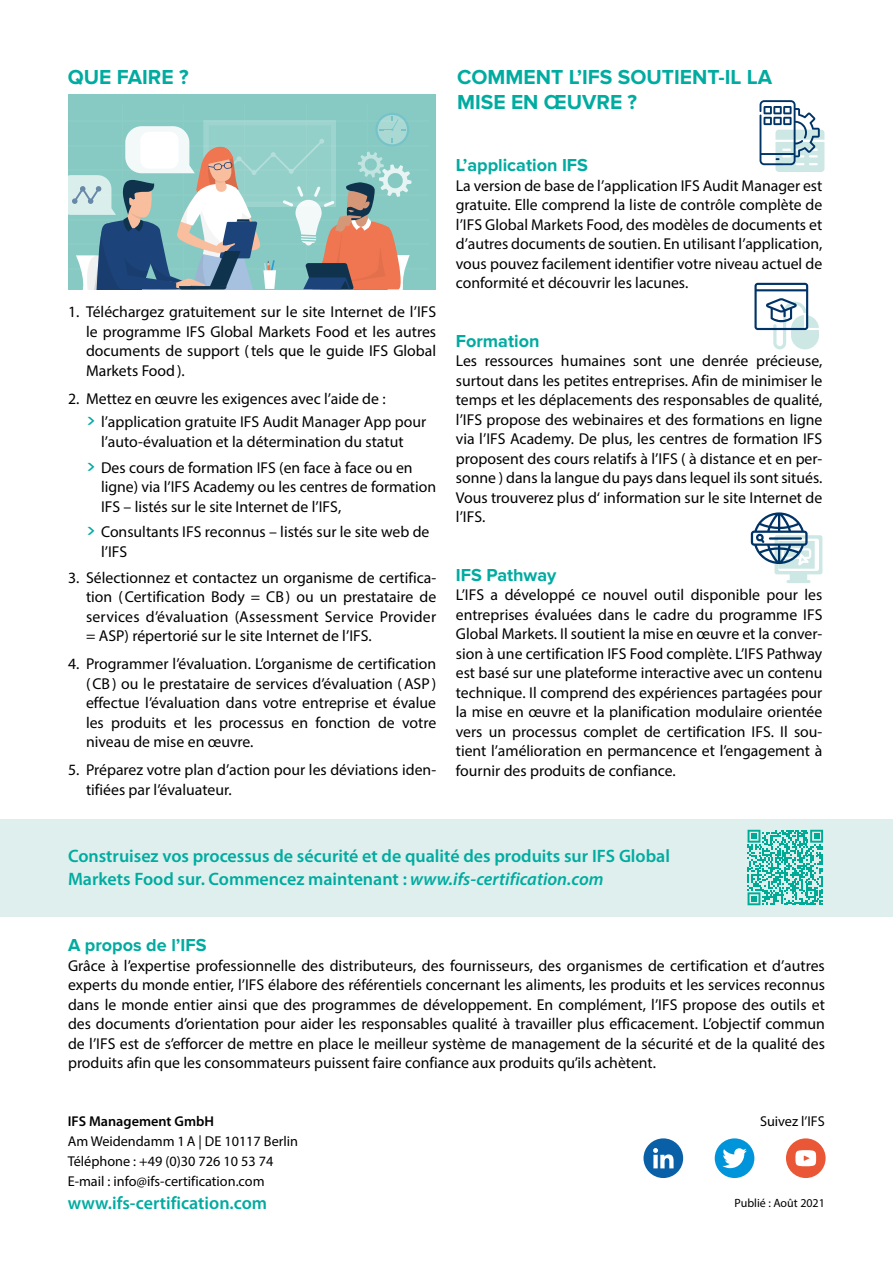
<style>
.page{position:relative;width:893px;height:1263px;background:#fff}
.page>*{position:absolute;margin:0;border:0;box-sizing:border-box;transform-origin:0 0}
.t1{font:700 21px/25.5px "Proxima Nova";color:#00aba0}
.t2{font:600 18px/22.5px "Myriad Pro";color:#00aba0}
.t3{font:700 18px "Proxima Nova";color:#00aba0}
.t4{font:15.75px/19.5px "Myriad Pro";color:#000;text-align:justify}
.t5{font:14.25px/20px "Myriad Pro";color:#000}
.t6{font:600 14.25px "Myriad Pro";color:#000}
.t7{font:12px "Myriad Pro";color:#000}
.s1{font-family:"Neo Sans";font-weight:500;color:#00aba0}
.s2{font-style:italic}
</style>
<div class="page">
<svg style="left:754px;top:283px;width:65px;height:66px"></svg>
<div style="left:0;top:819px;width:893px;height:97px;background:#deefed"></div>
<svg style="left:748px;top:830px;width:75px;height:75px"></svg>
<svg style="left:751px;top:512px;width:71px;height:71px"></svg>
<hr style="left:769px;top:537px;width:33px;height:3px;background:#003467">
<svg style="left:759px;top:100px;width:65px;height:72px"></svg>
<div style="left:68px;top:94px;width:368px;height:195px;background:#86cac3"></div>
<hr style="left:61px;top:121px;width:368px;height:1px;background:#fff">
<hr style="left:61px;top:145px;width:368px;height:1px;background:#fff">
<hr style="left:61px;top:170px;width:368px;height:1px;background:#fff">
<hr style="left:61px;top:194px;width:368px;height:1px;background:#fff">
<hr style="left:61px;top:219px;width:368px;height:1px;background:#fff">
<hr style="left:61px;top:244px;width:368px;height:1px;background:#fff">
<hr style="left:61px;top:268px;width:368px;height:1px;background:#fff">
<hr style="left:367px;top:105px;width:1px;height:184px;background:#fff">
<hr style="left:306px;top:105px;width:1px;height:184px;background:#fff">
<hr style="left:244px;top:105px;width:1px;height:184px;background:#fff">
<hr style="left:183px;top:105px;width:1px;height:184px;background:#fff">
<hr style="left:122px;top:105px;width:1px;height:184px;background:#fff">
<svg style="left:68px;top:113px;width:343px;height:176px"></svg>
<div style="left:140px;top:132px;width:39px;height:37px;background:#fff;border-radius:9px"></div>
<div style="left:643px;top:1138px;width:40px;height:40px;background:#0960a6;border-radius:50%"></div>
<svg style="left:653px;top:1148px;width:20px;height:20px"></svg>
<div style="left:715px;top:1138px;width:39px;height:40px;background:#0095db;border-radius:50%"></div>
<svg style="left:722px;top:1148px;width:25px;height:20px"></svg>
<div style="left:786px;top:1138px;width:40px;height:40px;background:#ea5736;border-radius:50%"></div>
<div style="left:795px;top:1150px;width:21px;height:16px;background:#fff;border-radius:50%"></div>
<svg style="left:804px;top:1155px;width:5px;height:6px"></svg>
<h1 class="t1" style="left:68px;top:64px;width:122px">QUE FAIRE ?</h1>
<p class="t4" style="left:86px;top:302px;width:352px;text-indent:-18px">1. Téléchargez gratuitement sur le site Internet de l’IFS le programme IFS Global Markets Food et les autres documents de support (tels que le guide IFS Global Markets Food).</p>
<p class="t4" style="left:86px;top:387px;width:342px;line-height:22.8px;text-indent:-18px">2. Mettez en œuvre les exigences avec l’aide de :<br><span class="s1">&gt;</span> l’application gratuite IFS Audit Manager App pour</p>
<p class="t4" style="left:86px;top:428px;width:328px;line-height:26px;text-align:center">l’auto-évaluation et la détermination du statut<br><span class="s1">&gt;</span> Des cours de formation IFS (en face à face ou en</p>
<p class="t4" style="left:101px;top:477px;width:337px">ligne) via l’IFS Academy ou les centres de formation<br>IFS – listés sur le site Internet de l’IFS,</p>
<p class="t4" style="left:101px;top:522px;width:330px;text-indent:-15px"><span class="s1">&gt;</span> Consultants IFS reconnus – listés sur le site web de l’IFS</p>
<p class="t4" style="left:86px;top:567px;width:352px;text-indent:-18px">3. Sélectionnez et contactez un organisme de certifica&shy;tion (Certification Body = CB) ou un prestataire de services d’évaluation (Assessment Service Provider = ASP) répertorié sur le site Internet de l’IFS.</p>
<p class="t4" style="left:86px;top:654px;width:352px;text-indent:-18px">4. Programmer l’évaluation. L’organisme de certification (CB) ou le prestataire de services d’évaluation (ASP) effectue l’évaluation dans votre entreprise et évalue les produits et les processus en fonction de votre niveau de mise en œuvre.</p>
<p class="t4" style="left:86px;top:760px;width:352px;text-indent:-18px">5. Préparez votre plan d’action pour les déviations iden&shy;tifiées par l’évaluateur.</p>
<h1 class="t1" style="left:457px;top:64px;width:317px">COMMENT L’IFS SOUTIENT-IL LA<br>MISE EN ŒUVRE ?</h1>
<p class="t3" style="left:456px;top:155px;width:134px">L’application IFS</p>
<p class="t4" style="left:456px;top:175px;width:368px">La version de base de l’application IFS Audit Manager est gratuite. Elle comprend la liste de contrôle complète de l’IFS Global Markets Food, des modèles de documents et d’autres documents de soutien. En utilisant l’application, vous pouvez facilement identifier votre niveau actuel de conformité et découvrir les lacunes.</p>
<p class="t3" style="left:456px;top:330px;width:85px">Formation</p>
<p class="t4" style="left:456px;top:351px;width:368px">Les ressources humaines sont une denrée précieuse, surtout dans les petites entreprises. Afin de minimiser le temps et les déplacements des responsables de qualité, l’IFS propose des webinaires et des formations en ligne via l’IFS Academy. De plus, les centres de formation IFS proposent des cours relatifs à l’IFS ( à distance et en per&shy;sonne ) dans la langue du pays dans lequel ils sont situés.<br>Vous trouverez plus d‘ information sur le site Internet de l’IFS.</p>
<p class="t3" style="left:456px;top:564px;width:102px">IFS Pathway</p>
<p class="t4" style="left:456px;top:585px;width:368px">L’IFS a développé ce nouvel outil disponible pour les entreprises évaluées dans le cadre du programme IFS Global Markets. Il soutient la mise en œuvre et la conver&shy;sion à une certification IFS Food complète. L’IFS Pathway est basé sur une plateforme interactive avec un contenu technique. Il comprend des expériences partagées pour la mise en œuvre et la planification modulaire orientée vers un processus complet de certification IFS. Il sou&shy;tient l’amélioration en permancence et l’engagement à fournir des produits de confiance.</p>
<p class="t2" style="left:68px;top:845px;width:603px">Construisez vos processus de sécurité et de qualité des produits sur IFS Global<br>Markets Food sur. Commencez maintenant : <span class="s2">www.ifs-certification.com</span></p>
<p class="t3" style="left:68px;top:935px;width:140px">A propos de l’IFS</p>
<p class="t4" style="left:68px;top:955px;width:758px">Grâce à l’expertise professionnelle des distributeurs, des fournisseurs, des organismes de certification et d’autres experts du monde entier, l’IFS élabore des référentiels concernant les aliments, les produits et les services reconnus dans le monde entier ainsi que des programmes de développement. En complément, l’IFS propose des outils et des documents d’orientation pour aider les responsables qualité à travailler plus efficacement. L’objectif commun de l’IFS est de s’efforcer de mettre en place le meilleur système de management de la sécurité et de la qualité des produits afin que les consommateurs puissent faire confiance aux produits qu’ils achètent.</p>
<p class="t6" style="left:68px;top:1113px;width:148px">IFS Management GmbH</p>
<p class="t5" style="left:760px;top:1110px;width:66px">Suivez l’IFS</p>
<p class="t5" style="left:68px;top:1130px;width:232px">Am Weidendamm 1A | DE 10117 Berlin<br>Téléphone : +49 (0)30 726 10 53 74<br>E-mail : info@ifs-certification.com</p>
<p class="t2" style="left:68px;top:1191px;width:201px">www.ifs-certification.com</p>
<p class="t7" style="left:734px;top:1196px;width:92px">Publié : Août 2021</p>
</div>
